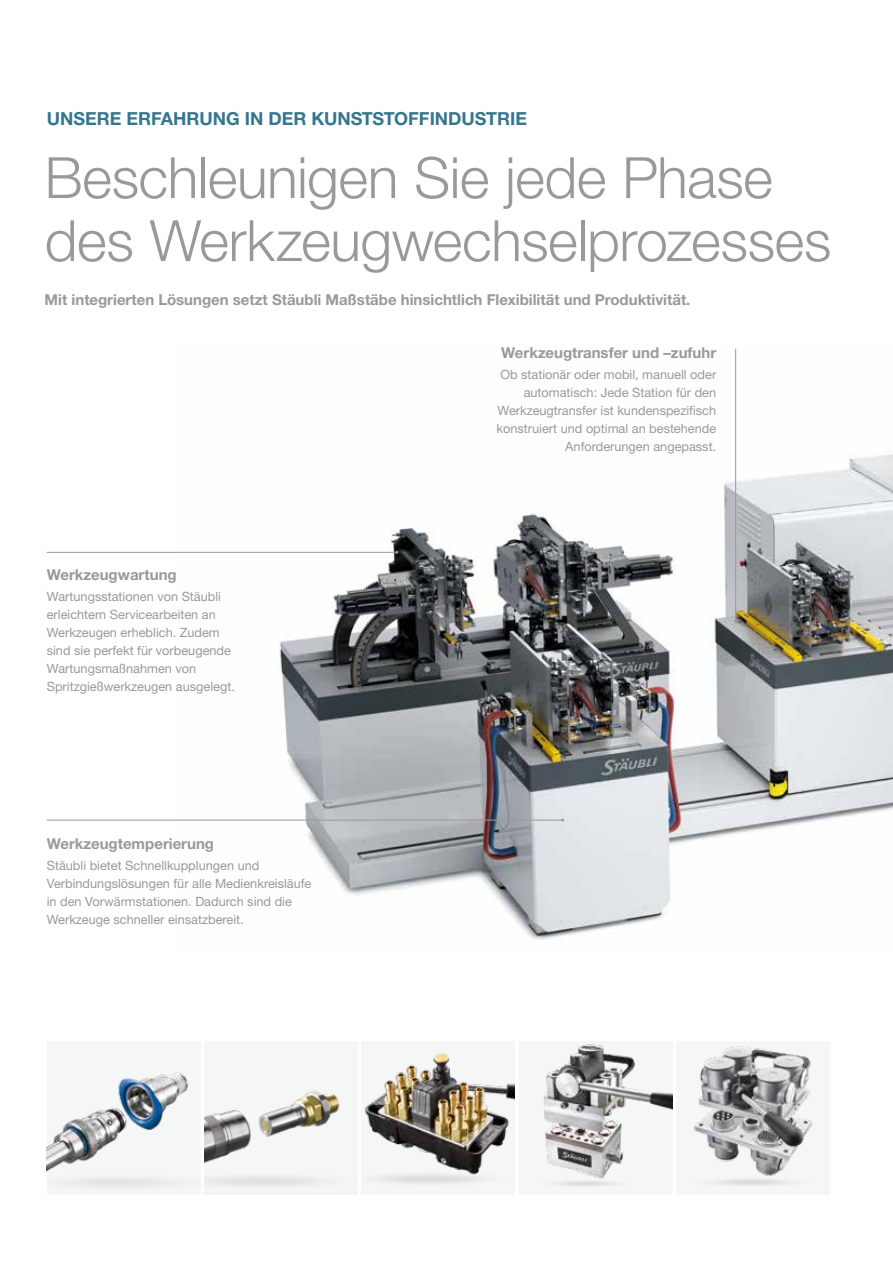
<style>
.page{position:relative;width:893px;height:1263px;background:#fff}
.page>*{position:absolute;margin:0;border:0;box-sizing:border-box;transform-origin:0 0}
.t1{font:300 57px/63px "Helvetica Neue LTW1 G";letter-spacing:-.01em;color:#979a9c}
.t2{font:700 18px "Helvetica Neue LTW1 G";color:#35768f}
.t3{font:700 15px "Helvetica Neue LTW1 G";color:#979a9c}
.t4{font:12.75px/18px "Helvetica Neue LTW1 G";color:#979a9c}
</style>
<div class="page">
<img style="left:175px;top:348px;width:718px;height:592px">
<hr style="left:47px;top:552px;width:350px;height:1px;background:#979a9c">
<hr style="left:47px;top:820px;width:516px;height:1px;background:#979a9c">
<img style="left:536px;top:1044px;width:136px;height:144px">
<img style="left:362px;top:1053px;width:153px;height:134px">
<img style="left:688px;top:1046px;width:129px;height:142px">
<img style="left:204px;top:1090px;width:153px;height:104px">
<img style="left:47px;top:1072px;width:153px;height:120px">
<hr style="left:735px;top:349px;width:1px;height:272px;background:#979a9c">
<h2 class="t2" style="left:47px;top:108px;width:482px">UNSERE ERFAHRUNG IN DER KUNSTSTOFFINDUSTRIE</h2>
<h1 class="t1" style="left:45px;top:146px;width:788px">Beschleunigen Sie jede Phase des Werkzeugwechselprozesses</h1>
<p class="t3" style="left:45px;top:290px;width:647px">Mit integrierten Lösungen setzt Stäubli Maßstäbe hinsichtlich Flexibilität und Produktivität.</p>
<p class="t3" style="left:47px;top:566px;width:131px">Werkzeugwartung</p>
<p class="t4" style="left:47px;top:587px;width:190px">Wartungsstationen von Stäubli erleichtern Servicearbeiten an<br>Werkzeugen erheblich. Zudem sind sie perfekt für vorbeugende<br>Wartungsmaßnahmen von<br>Spritzgießwerkzeugen ausgelegt.</p>
<p class="t3" style="left:47px;top:835px;width:169px">Werkzeugtemperierung</p>
<p class="t4" style="left:47px;top:856px;width:266px">Stäubli bietet Schnellkupplungen und Verbindungslösungen für alle Medienkreisläufe in den Vorwärmstationen. Dadurch sind die Werkzeuge schneller einsatzbereit.</p>
<p class="t3" style="left:501px;top:343px;width:217px">Werkzeugtransfer und –zufuhr</p>
<p class="t4" style="left:497px;top:365px;width:221px;text-align:right">Ob stationär oder mobil, manuell oder automatisch: Jede Station für den Werkzeugtransfer ist kundenspezifisch konstruiert und optimal an bestehende Anforderungen angepasst.</p>
</div>
